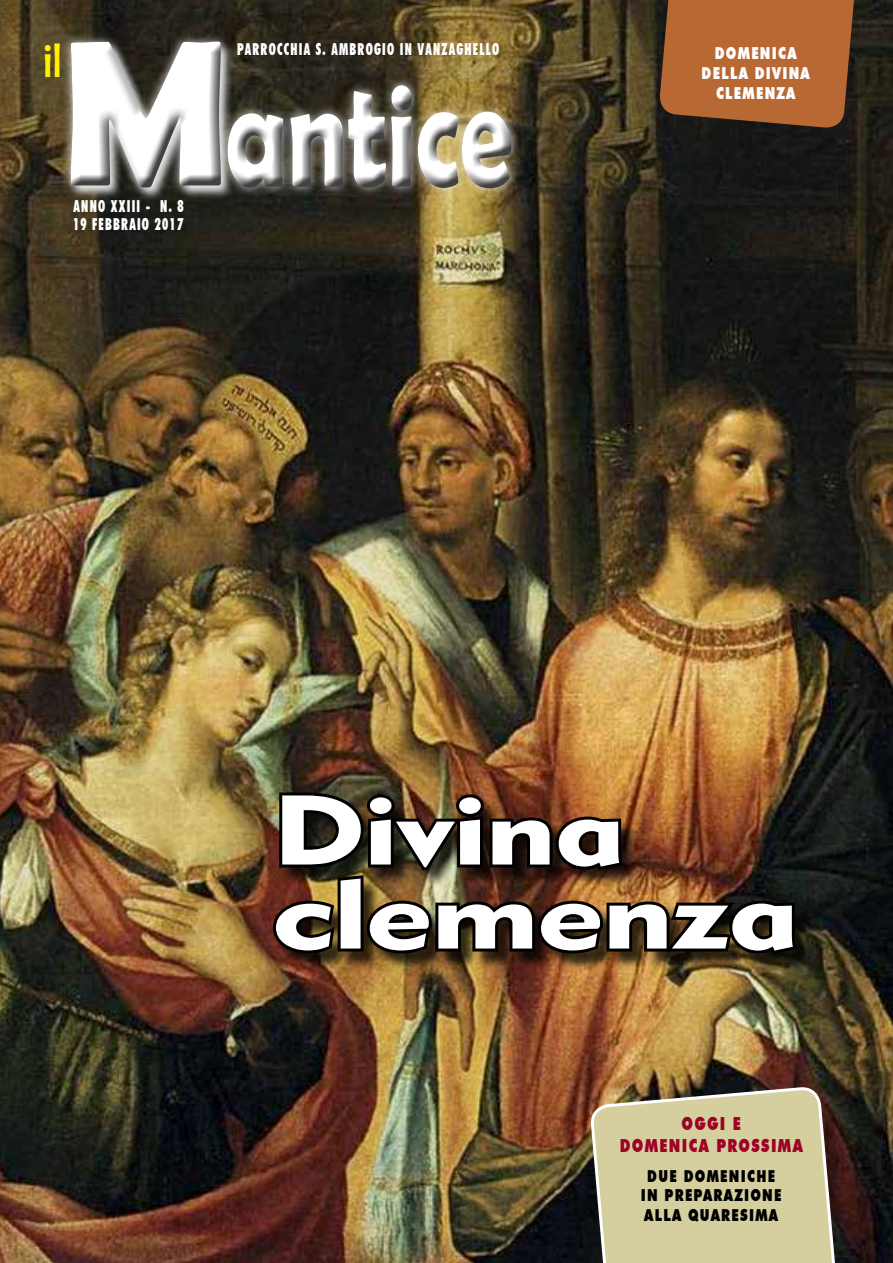
<style>
.page{position:relative;width:893px;height:1263px;background:#fff}
.page>*{position:absolute;margin:0;border:0;box-sizing:border-box;transform-origin:0 0}
.t1{font:700 150.15px "Berlin Sans FB Demi";color:#fff;scale:.7 1}
.t2{font:97.5px/84px "Geometric 415 BT Black A";letter-spacing:-.015em;color:#fff;scale:1.32 1}
.t3{font:48.9px "Berlin Sans FB";color:#fff200;scale:.88 1}
.t4{font:900 18px/21.8px "Futura BT";letter-spacing:.1em;color:#9c0325;text-align:center;scale:.76 1}
.t5{font:900 condensed 16.5px/17.7px "Futura BT";letter-spacing:.1em;color:#fff;scale:.76 1}
.t6{font:900 16.5px/20px "Futura BT";letter-spacing:.1em;color:#000;text-align:center;scale:.76 1}
.t7{font:900 16.5px/20px "Futura BT";letter-spacing:.1em;color:#fff;text-align:center;scale:.76 1}
.s1{font-size:208.65px}
</style>
<div class="page">
<img style="left:0;top:0;width:893px;height:1263px">
<div style="left:47px;top:0;width:432px;height:228px;background:#fff;opacity:.75"></div>
<div style="left:60px;top:30px;width:169px;height:162px;background:#fff;opacity:.75"></div>
<div style="left:62px;top:35px;width:170px;height:163px;background:#000;opacity:.75"></div>
<div style="left:217px;top:46px;width:423px;height:173px;background:#fff;opacity:.75"></div>
<div style="left:217px;top:74px;width:297px;height:110px;background:#fff;opacity:.75"></div>
<div style="left:225px;top:84px;width:297px;height:115px;background:#000;opacity:.75"></div>
<svg style="left:658px;top:0;width:198px;height:129px"></svg>
<svg style="left:591px;top:1036px;width:244px;height:227px"></svg>
<div style="left:276px;top:794px;width:539px;height:178px;background:#000;opacity:.75"></div>
<img style="left:270px;top:789px;width:530px;height:273px">
<h3 class="t3" style="left:43px;top:33px;width:23px">il</h3>
<h1 class="t1" style="left:61px;top:47px;width:646px"><span class="s1">M</span>antice</h1>
<p class="t5" style="left:237px;top:40px;width:346px">PARROCCHIA S. AMBROGIO IN VANZAGHELLO</p>
<p class="t5" style="left:73px;top:197px;width:147px">ANNO XXIII - N. 8<br>19 FEBBRAIO 2017</p>
<p class="t7" style="left:702px;top:43px;width:144px">DOMENICA<br>DELLA DIVINA<br>CLEMENZA</p>
<h2 class="t2" style="left:272px;top:787px;width:401px">Divina clemenza</h2>
<p class="t4" style="left:620px;top:1112px;width:242px">OGGI E<br>DOMENICA PROSSIMA</p>
<p class="t6" style="left:641px;top:1165px;width:186px">DUE DOMENICHE<br>IN PREPARAZIONE<br>ALLA QUARESIMA</p>
</div>
